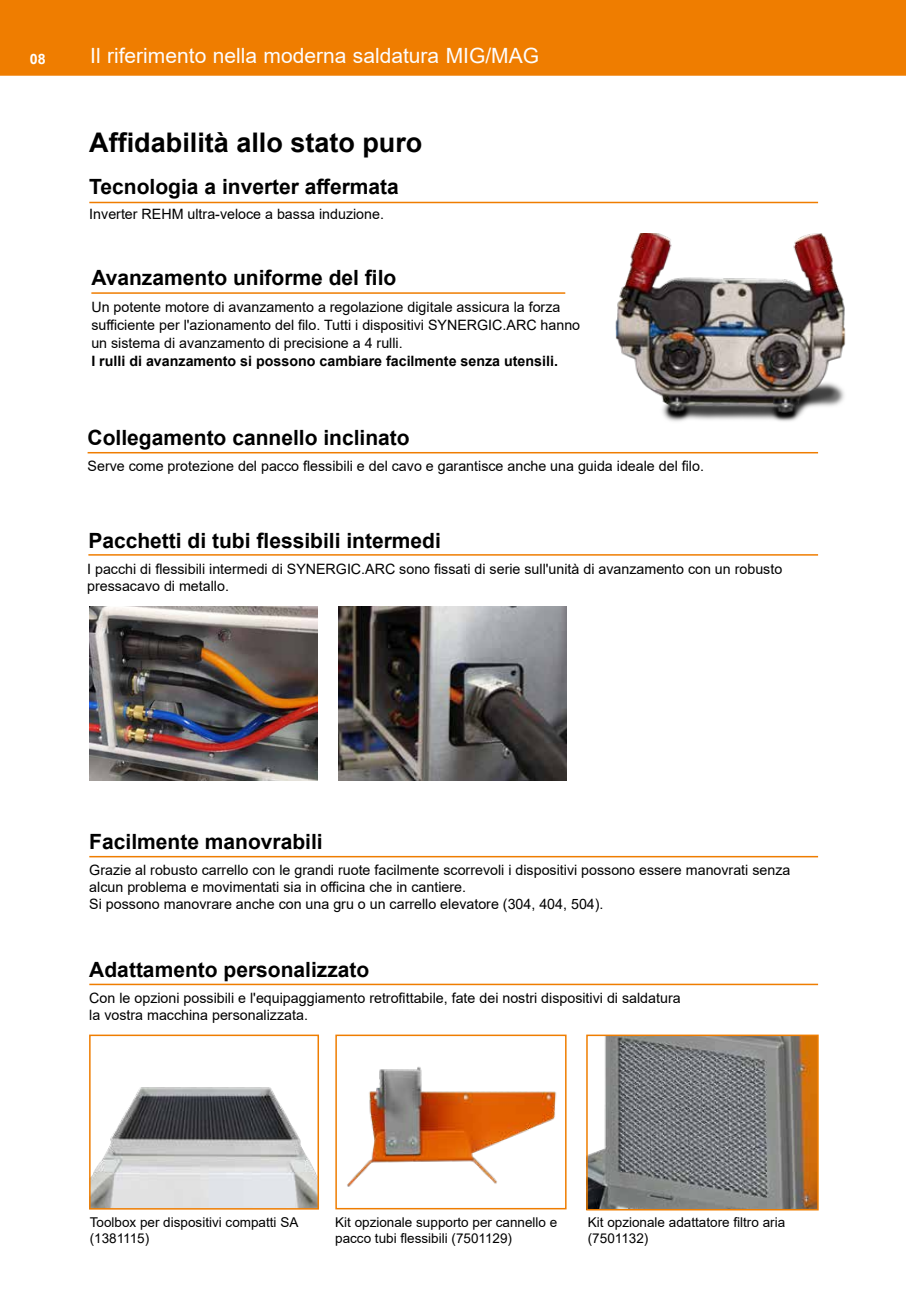
<style>
.page{position:relative;width:906px;height:1289px;background:#fff}
.page>*{position:absolute;margin:0;border:0;box-sizing:border-box;transform-origin:0 0}
.t1{font:700 27px "Arial";color:#000}
.t2{font:700 21px "Arial";color:#000}
.t3{font:21px "Arial";color:#fdfdfd}
.t4{font:14.25px/17.1px "Arial";color:#000}
.t5{font:700 14.25px "Arial";color:#000}
.t6{font:700 14.25px "Arial";color:#fff}
.t7{font:13.5px/16.2px "Arial";color:#000}
</style>
<div class="page">
<div style="left:0;top:0;width:906px;height:76px;background:#ef7d00"></div>
<hr style="left:88px;top:554px;width:730px;height:1px;background:#ef7d00">
<hr style="left:89px;top:855px;width:729px;height:2px;background:#ef7d00">
<hr style="left:88px;top:452px;width:730px;height:1px;background:#ef7d00">
<hr style="left:89px;top:202px;width:729px;height:1px;background:#ef7d00">
<hr style="left:91px;top:292px;width:474px;height:2px;background:#ef7d00">
<hr style="left:89px;top:983px;width:729px;height:2px;background:#ef7d00">
<img style="left:615px;top:234px;width:231px;height:188px">
<img style="left:347px;top:1066px;width:210px;height:121px">
<div style="left:335px;top:1034px;width:231px;height:175px;border:2px solid #ef7d00"></div>
<img style="left:92px;top:1087px;width:224px;height:119px">
<div style="left:89px;top:1034px;width:230px;height:175px;border:2px solid #ef7d00"></div>
<img style="left:589px;top:1037px;width:226px;height:170px">
<div style="left:586px;top:1034px;width:232px;height:176px;border:2px solid #ef7d00"></div>
<img style="left:89px;top:606px;width:229px;height:174px">
<img style="left:338px;top:606px;width:229px;height:174px">
<p class="t6" style="left:30px;top:48px;width:17px">08</p>
<h2 class="t3" style="left:90px;top:41px;width:450px">Il riferimento nella moderna saldatura MIG/MAG</h2>
<h1 class="t1" style="left:89px;top:124px;width:335px">Affidabilità allo stato puro</h1>
<h2 class="t2" style="left:89px;top:172px;width:311px">Tecnologia a inverter affermata</h2>
<p class="t4" style="left:89px;top:205px;width:296px">Inverter REHM ultra-veloce a bassa induzione.</p>
<h2 class="t2" style="left:91px;top:263px;width:306px">Avanzamento uniforme del filo</h2>
<p class="t4" style="left:91px;top:297px;width:490px;line-height:18px">Un potente motore di avanzamento a regolazione digitale assicura la forza sufficiente per l'azionamento del filo. Tutti i dispositivi SYNERGIC.ARC hanno un sistema di avanzamento di precisione a 4 rulli.</p>
<p class="t5" style="left:91px;top:350px;width:468px">I rulli di avanzamento si possono cambiare facilmente senza utensili.</p>
<h2 class="t2" style="left:88px;top:423px;width:324px">Collegamento cannello inclinato</h2>
<p class="t4" style="left:88px;top:457px;width:618px">Serve come protezione del pacco flessibili e del cavo e garantisce anche una guida ideale del filo.</p>
<h2 class="t2" style="left:88px;top:525px;width:354px">Pacchetti di tubi flessibili intermedi</h2>
<p class="t4" style="left:87px;top:560px;width:696px">I pacchi di flessibili intermedi di SYNERGIC.ARC sono fissati di serie sull'unità di avanzamento con un robusto pressacavo di metallo.</p>
<h2 class="t2" style="left:89px;top:826px;width:235px">Facilmente manovrabili</h2>
<p class="t4" style="left:89px;top:861px;width:702px">Grazie al robusto carrello con le grandi ruote facilmente scorrevoli i dispositivi possono essere manovrati senza alcun problema e movimentati sia in officina che in cantiere.<br>Si possono manovrare anche con una gru o un carrello elevatore (304, 404, 504).</p>
<h2 class="t2" style="left:89px;top:954px;width:282px">Adattamento personalizzato</h2>
<p class="t4" style="left:89px;top:989px;width:593px">Con le opzioni possibili e l'equipaggiamento retrofittabile, fate dei nostri dispositivi di saldatura la vostra macchina personalizzata.</p>
<p class="t7" style="left:90px;top:1213px;width:210px">Toolbox per dispositivi compatti SA (1381115)</p>
<p class="t7" style="left:335px;top:1213px;width:224px">Kit opzionale supporto per cannello e pacco tubi flessibili (7501129)</p>
<p class="t7" style="left:588px;top:1213px;width:199px">Kit opzionale adattatore filtro aria (7501132)</p>
</div>
